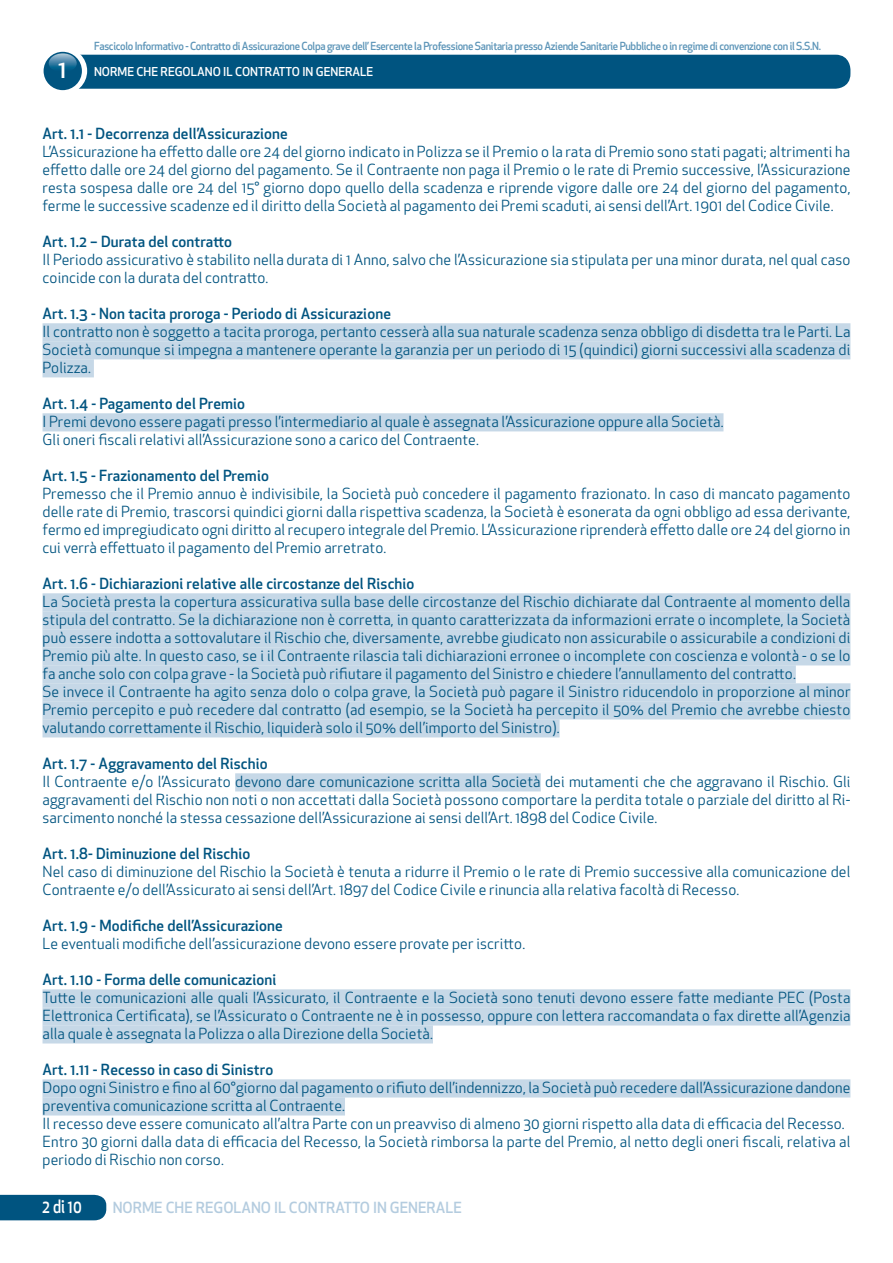
<style>
.page{position:relative;width:893px;height:1263px;background:#fff}
.page>*{position:absolute;margin:0;border:0;box-sizing:border-box;transform-origin:0 0}
.t1{font:500 24px "Apex New";color:#fff}
.t2{font:500 18px "Apex New";color:#fff;scale:.83 1}
.t3{font:15px/18px "Apex New";letter-spacing:.01em;color:#005480;text-align:justify}
.t4{font:500 15px "Apex New";letter-spacing:.01em;color:#005480}
.t5{font:500 15px "Apex New";color:#b4ccdf}
.t6{font:500 12px "Apex New";color:#fff}
.t7{font:500 10.95px "Apex New";letter-spacing:-.03em;color:#5d95b8;scale:.96 1}
</style>
<div class="page">
<div style="left:43px;top:323px;width:807px;height:18px;background:#c6d8e7"></div>
<div style="left:43px;top:341px;width:807px;height:18px;background:#c6d8e7"></div>
<div style="left:43px;top:359px;width:51px;height:18px;background:#c6d8e7"></div>
<div style="left:43px;top:413px;width:680px;height:18px;background:#c6d8e7"></div>
<div style="left:43px;top:593px;width:807px;height:18px;background:#c6d8e7"></div>
<div style="left:43px;top:611px;width:807px;height:18px;background:#c6d8e7"></div>
<div style="left:43px;top:629px;width:807px;height:18px;background:#c6d8e7"></div>
<div style="left:43px;top:647px;width:807px;height:18px;background:#c6d8e7"></div>
<div style="left:43px;top:665px;width:753px;height:18px;background:#c6d8e7"></div>
<div style="left:43px;top:683px;width:807px;height:18px;background:#c6d8e7"></div>
<div style="left:43px;top:701px;width:807px;height:18px;background:#c6d8e7"></div>
<div style="left:43px;top:719px;width:517px;height:18px;background:#c6d8e7"></div>
<div style="left:235px;top:773px;width:306px;height:18px;background:#c6d8e7"></div>
<div style="left:43px;top:989px;width:807px;height:18px;background:#c6d8e7"></div>
<div style="left:43px;top:1007px;width:807px;height:18px;background:#c6d8e7"></div>
<div style="left:43px;top:1025px;width:390px;height:18px;background:#c6d8e7"></div>
<div style="left:43px;top:1079px;width:807px;height:18px;background:#c6d8e7"></div>
<div style="left:43px;top:1097px;width:302px;height:18px;background:#c6d8e7"></div>
<div style="left:50px;top:55px;width:800px;height:34px;background:#005480;border-radius:15px"></div>
<svg style="left:40px;top:48px;width:47px;height:46px"></svg>
<div style="left:44px;top:52px;width:38px;height:38px;background:#005480;border-radius:50%"></div>
<svg style="left:49px;top:53px;width:28px;height:19px"></svg>
<div style="left:0;top:1195px;width:106px;height:25px;background:#005480"></div>
<h1 class="t1" style="left:59px;top:53px;width:10px">1</h1>
<p class="t7" style="left:94px;top:39px;width:758px">Fascicolo Informativo - Contratto di Assicurazione Colpa grave dell’ Esercente la Professione Sanitaria presso Aziende Sanitarie Pubbliche o in regime di convenzione con il S.S.N.</p>
<p class="t6" style="left:94px;top:64px;width:281px">NORME CHE REGOLANO IL CONTRATTO IN GENERALE</p>
<p class="t4" style="left:43px;top:123px;width:247px">Art. 1.1 - Decorrenza dell’Assicurazione</p>
<p class="t3" style="left:43px;top:142px;width:809px">L’Assicurazione ha effetto dalle ore 24 del giorno indicato in Polizza se il Premio o la rata di Premio sono stati pagati; altrimenti ha effetto dalle ore 24 del giorno del pagamento. Se il Contraente non paga il Premio o le rate di Premio successive, l’Assicurazione resta sospesa dalle ore 24 del 15° giorno dopo quello della scadenza e riprende vigore dalle ore 24 del giorno del pagamento, ferme le successive scadenze ed il diritto della Società al pagamento dei Premi scaduti, ai sensi dell’Art. 1901 del Codice Civile.</p>
<p class="t4" style="left:43px;top:231px;width:191px">Art. 1.2 – Durata del contratto</p>
<p class="t3" style="left:43px;top:250px;width:809px">Il Periodo assicurativo è stabilito nella durata di 1 Anno, salvo che l’Assicurazione sia stipulata per una minor durata, nel qual caso coincide con la durata del contratto.</p>
<p class="t4" style="left:43px;top:303px;width:350px">Art. 1.3 - Non tacita proroga - Periodo di Assicurazione</p>
<p class="t3" style="left:43px;top:322px;width:809px">Il contratto non è soggetto a tacita proroga, pertanto cesserà alla sua naturale scadenza senza obbligo di disdetta tra le Parti. La Società comunque si impegna a mantenere operante la garanzia per un periodo di 15 (quindici) giorni successivi alla scadenza di Polizza.</p>
<p class="t4" style="left:43px;top:393px;width:204px">Art. 1.4 - Pagamento del Premio</p>
<p class="t3" style="left:43px;top:412px;width:682px">I Premi devono essere pagati presso l’intermediario al quale è assegnata l’Assicurazione oppure alla Società.<br>Gli oneri fiscali relativi all’Assicurazione sono a carico del Contraente.</p>
<p class="t4" style="left:43px;top:465px;width:228px">Art. 1.5 - Frazionamento del Premio</p>
<p class="t3" style="left:43px;top:484px;width:809px">Premesso che il Premio annuo è indivisibile, la Società può concedere il pagamento frazionato. In caso di mancato pagamento delle rate di Premio, trascorsi quindici giorni dalla rispettiva scadenza, la Società è esonerata da ogni obbligo ad essa derivante, fermo ed impregiudicato ogni diritto al recupero integrale del Premio. L’Assicurazione riprenderà effetto dalle ore 24 del giorno in cui verrà effettuato il pagamento del Premio arretrato.</p>
<p class="t4" style="left:43px;top:573px;width:373px">Art. 1.6 - Dichiarazioni relative alle circostanze del Rischio</p>
<p class="t3" style="left:43px;top:592px;width:809px;text-align:left">La Società presta la copertura assicurativa sulla base delle circostanze del Rischio dichiarate dal Contraente al momento della stipula del contratto. Se la dichiarazione non è corretta, in quanto caratterizzata da informazioni errate o incomplete, la Società può essere indotta a sottovalutare il Rischio che, diversamente, avrebbe giudicato non assicurabile o assicurabile a condizioni di Premio più alte. In questo caso, se i il Contraente rilascia tali dichiarazioni erronee o incomplete con coscienza e volontà - o se lo fa anche solo con colpa grave - la Società può rifiutare il pagamento del Sinistro e chiedere l’annullamento del contratto.<br>Se invece il Contraente ha agito senza dolo o colpa grave, la Società può pagare il Sinistro riducendolo in proporzione al minor Premio percepito e può recedere dal contratto (ad esempio, se la Società ha percepito il 50% del Premio che avrebbe chiesto valutando correttamente il Rischio, liquiderà solo il 50% dell’importo del Sinistro).</p>
<p class="t4" style="left:43px;top:753px;width:227px">Art. 1.7 - Aggravamento del Rischio</p>
<p class="t3" style="left:43px;top:772px;width:809px">Il Contraente e/o l’Assicurato devono dare comunicazione scritta alla Società dei mutamenti che che aggravano il Rischio. Gli aggravamenti del Rischio non noti o non accettati dalla Società possono comportare la perdita totale o parziale del diritto al Ri&shy;sarcimento nonché la stessa cessazione dell’Assicurazione ai sensi dell’Art. 1898 del Codice Civile.</p>
<p class="t4" style="left:43px;top:843px;width:209px">Art. 1.8- Diminuzione del Rischio</p>
<p class="t3" style="left:43px;top:862px;width:809px">Nel caso di diminuzione del Rischio la Società è tenuta a ridurre il Premio o le rate di Premio successive alla comunicazione del<br>Contraente e/o dell’Assicurato ai sensi dell’Art. 1897 del Codice Civile e rinuncia alla relativa facoltà di Recesso.</p>
<p class="t4" style="left:43px;top:915px;width:242px">Art. 1.9 - Modifiche dell’Assicurazione</p>
<p class="t3" style="left:43px;top:934px;width:484px">Le eventuali modifiche dell’assicurazione devono essere provate per iscritto.</p>
<p class="t4" style="left:43px;top:969px;width:235px">Art. 1.10 - Forma delle comunicazioni</p>
<p class="t3" style="left:43px;top:988px;width:809px">Tutte le comunicazioni alle quali l’Assicurato, il Contraente e la Società sono tenuti devono essere fatte mediante PEC (Posta Elettronica Certificata), se l’Assicurato o Contraente ne è in possesso, oppure con lettera raccomandata o fax dirette all’Agenzia alla quale è assegnata la Polizza o alla Direzione della Società.</p>
<p class="t4" style="left:43px;top:1059px;width:232px">Art. 1.11 - Recesso in caso di Sinistro</p>
<p class="t3" style="left:43px;top:1078px;width:809px;text-align:left">Dopo ogni Sinistro e fino al 60°giorno dal pagamento o rifiuto dell’indennizzo, la Società può recedere dall’Assicurazione dandone preventiva comunicazione scritta al Contraente.<br>Il recesso deve essere comunicato all’altra Parte con un preavviso di almeno 30 giorni rispetto alla data di efficacia del Recesso.<br>Entro 30 giorni dalla data di efficacia del Recesso, la Società rimborsa la parte del Premio, al netto degli oneri fiscali, relativa al periodo di Rischio non corso.</p>
<p class="t2" style="left:42px;top:1195px;width:49px">2 di 10</p>
<p class="t5" style="left:113px;top:1198px;width:351px">NORME CHE REGOLANO IL CONTRATTO IN GENERALE</p>
</div>
